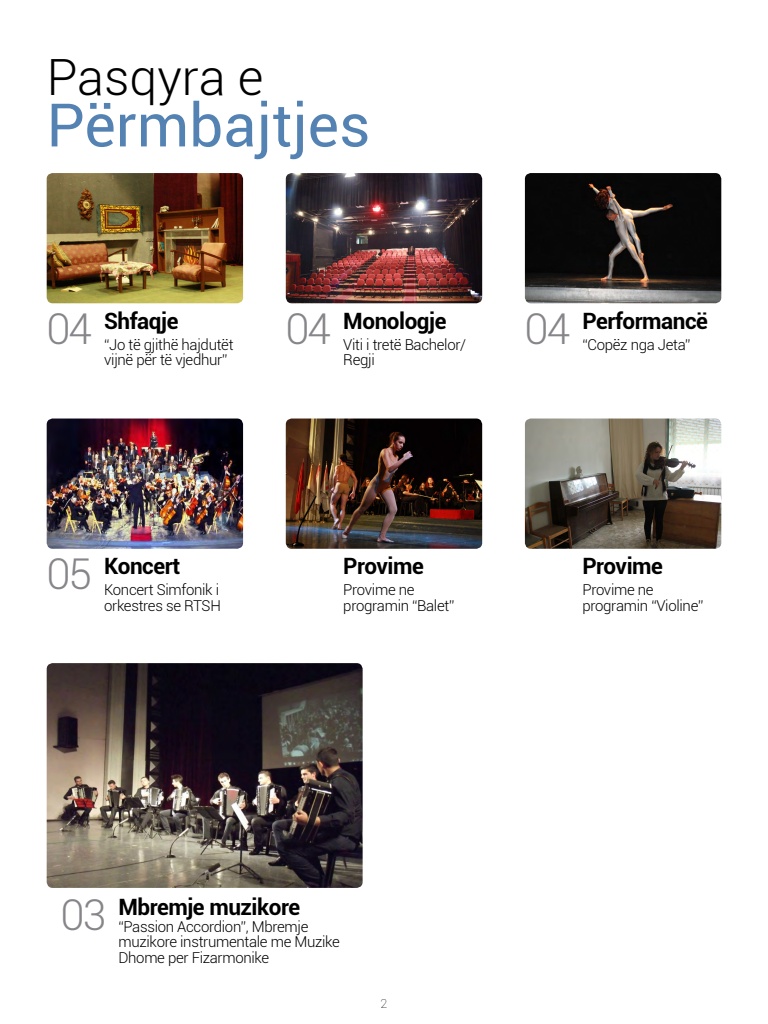
<style>
.page{position:relative;width:768px;height:1024px;background:#fff}
.page>*{position:absolute;margin:0;border:0;box-sizing:border-box;transform-origin:0 0}
.t1{font:60px "Roboto";color:#5382b3}
.t2{font:300 50px "Roboto";color:#000}
.t3{font:300 42.5px "Roboto";letter-spacing:-.04em;color:#878589}
.t4{font:700 22.5px "Roboto";letter-spacing:-.02em;color:#000}
.t5{font:300 15px/15.5px "Roboto";letter-spacing:-.02em;color:#000}
.t6{font:100 12.5px "Roboto";color:#000}
</style>
<div class="page">
<img style="left:47px;top:173px;width:196px;height:130px">
<img style="left:286px;top:173px;width:196px;height:130px">
<img style="left:525px;top:173px;width:196px;height:130px">
<img style="left:47px;top:419px;width:196px;height:130px">
<img style="left:286px;top:419px;width:196px;height:130px">
<img style="left:525px;top:419px;width:196px;height:130px">
<img style="left:47px;top:663px;width:316px;height:225px">
<p class="t2" style="left:47px;top:43px;width:219px">Pasqyra e</p>
<p class="t1" style="left:47px;top:83px;width:325px">Përmbajtjes</p>
<p class="t3" style="left:47px;top:299px;width:47px">04</p>
<p class="t4" style="left:104px;top:305px;width:76px">Shfaqje</p>
<p class="t4" style="left:343px;top:305px;width:105px">Monologje</p>
<p class="t4" style="left:582px;top:305px;width:127px">Performancë</p>
<p class="t3" style="left:286px;top:299px;width:47px">04</p>
<p class="t3" style="left:525px;top:299px;width:47px">04</p>
<p class="t5" style="left:104px;top:336px;width:131px">“Jo të gjithë hajdutët vijnë për të vjedhur”</p>
<p class="t5" style="left:343px;top:336px;width:124px">Viti i tretë Bachelor/<br>Regji</p>
<p class="t5" style="left:582px;top:336px;width:109px">“Copëz nga Jeta”</p>
<p class="t3" style="left:47px;top:545px;width:47px">05</p>
<p class="t4" style="left:104px;top:550px;width:78px">Koncert</p>
<p class="t5" style="left:104px;top:581px;width:118px">Koncert Simfonik i orkestres se RTSH</p>
<p class="t4" style="left:343px;top:550px;width:82px">Provime</p>
<p class="t5" style="left:343px;top:581px;width:73px">Provime ne</p>
<p class="t5" style="left:343px;top:597px;width:112px">programin “Balet”</p>
<p class="t4" style="left:582px;top:550px;width:82px">Provime</p>
<p class="t5" style="left:582px;top:581px;width:73px">Provime ne</p>
<p class="t5" style="left:582px;top:597px;width:122px">programin “Violine”</p>
<p class="t3" style="left:61px;top:885px;width:47px">03</p>
<p class="t4" style="left:118px;top:891px;width:183px">Mbremje muzikore</p>
<p class="t5" style="left:118px;top:918px;width:192px">“Passion Accordion”, Mbremje</p>
<p class="t5" style="left:118px;top:934px;width:223px">muzikore instrumentale me Muzike<br>Dhome per Fizarmonike</p>
<p class="t6" style="left:381px;top:995px;width:8px">2</p>
</div>
